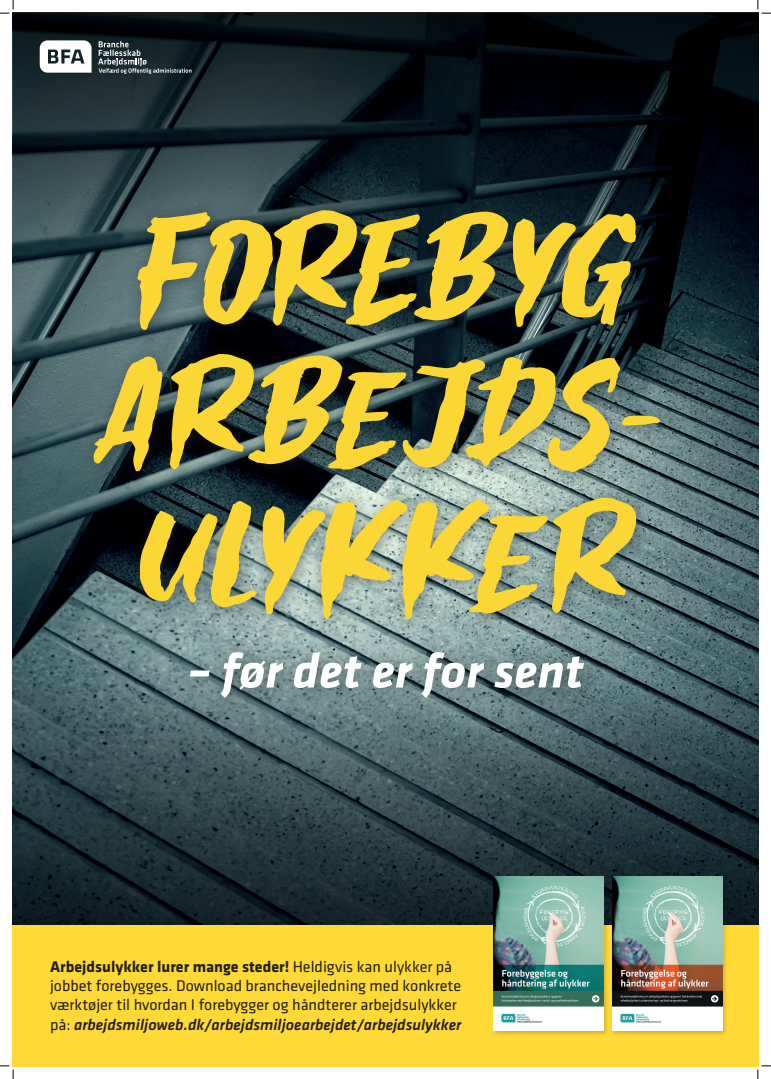
<style>
.page{position:relative;width:771px;height:1079px;background:#fff}
.page>*{position:absolute;margin:0;border:0;box-sizing:border-box;transform-origin:0 0}
.t1{font:150px/143.7px "Ghostphobia";letter-spacing:.06em;color:#fbd735}
.t2{font:italic 700 50px "Klavika";color:#fff}
.t3{font:16.06px/19.3px "Klavika";color:#231f20}
.s1{font-weight:700}
.s2{font-weight:500;font-style:italic}
</style>
<div class="page">
<img style="left:12px;top:14px;width:746px;height:633px">
<svg style="left:12px;top:647px;width:746px;height:278px;background:#2f454b"></svg>
<svg style="left:13px;top:13px;width:745px;height:270px;background:#0f1b21"></svg>
<div style="left:80px;top:196px;width:596px;height:439px;background:#231f20;opacity:.5"></div>
<div style="left:173px;top:634px;width:430px;height:82px;background:#231f20;opacity:.5"></div>
<div style="left:12px;top:925px;width:746px;height:141px;background:#ffd935"></div>
<div style="left:611px;top:874px;width:116px;height:162px;background:#231f20;opacity:.2"></div>
<img style="left:612px;top:876px;width:110px;height:154px">
<div style="left:492px;top:874px;width:116px;height:162px;background:#231f20;opacity:.2"></div>
<img style="left:494px;top:876px;width:109px;height:155px">
<svg style="left:40px;top:40px;width:51px;height:33px"></svg>
<svg style="left:98px;top:41px;width:93px;height:33px;background:#3a474a"></svg>
<svg style="left:0;top:0;width:14px;height:14px"></svg>
<svg style="left:0;top:1065px;width:14px;height:14px"></svg>
<svg style="left:757px;top:0;width:13px;height:14px"></svg>
<svg style="left:757px;top:1065px;width:13px;height:14px"></svg>
<h1 class="t1" style="left:104px;top:204px;width:564px">FOREBYG<br>ARBEJDS-<br>ULYKKER</h1>
<h2 class="t2" style="left:188px;top:643px;width:397px">– før det er for sent</h2>
<p class="t3" style="left:50px;top:957px;width:412px"><span class="s1">Arbejdsulykker lurer mange steder!</span> Heldigvis kan ulykker på jobbet forebygges. Download branchevejledning med konkrete værktøjer til hvordan I forebygger og håndterer arbejdsulykker på: <span class="s2">arbejdsmiljoweb.dk/arbejdsmiljoearbejdet/arbejdsulykker</span></p>
</div>
